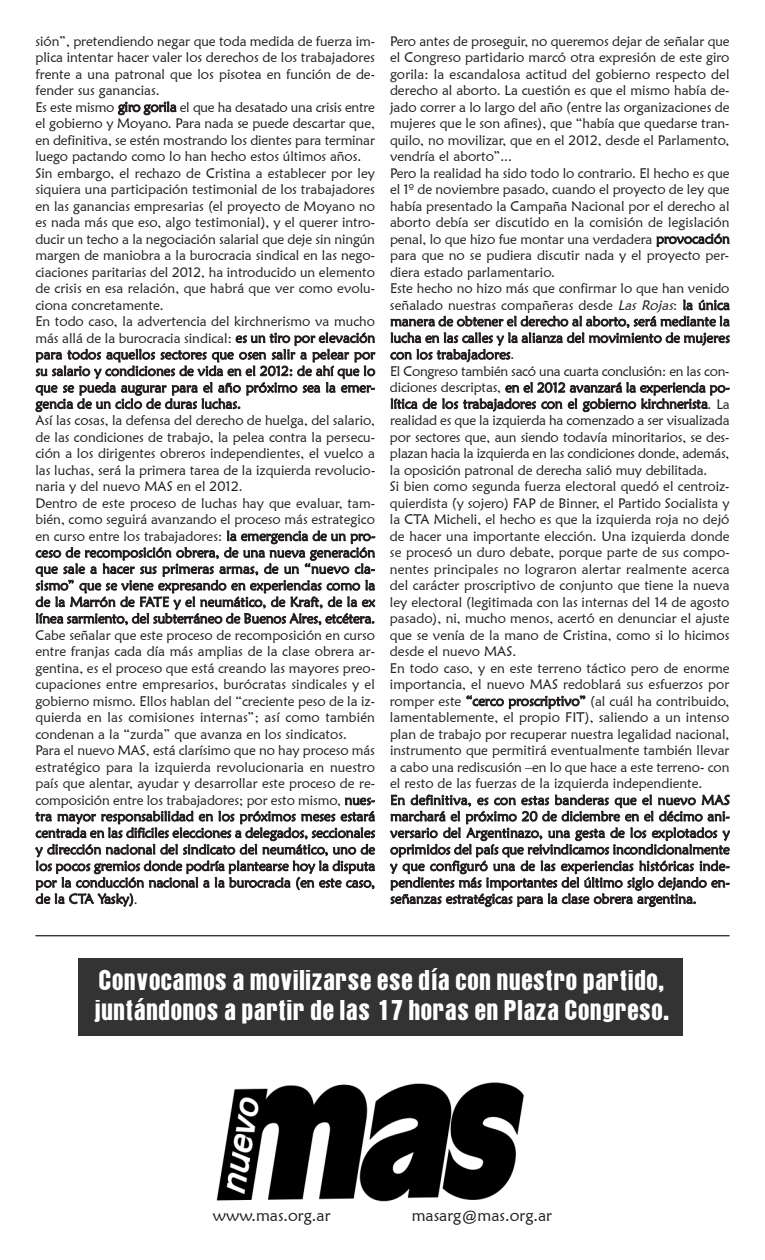
<style>
.page{position:relative;width:765px;height:1260px;background:#fff}
.page>*{position:absolute;margin:0;border:0;box-sizing:border-box;transform-origin:0 0}
.t1{font:25px/30px "Aurora";letter-spacing:.01em;color:#fff}
.t2{font:16.25px "Maiandra GD";color:#231f20}
.t3{font:13.75px/16.5px "Maiandra GD";color:#231f20}
.s1{font-style:italic}
</style>
<div class="page">
<div style="left:78px;top:958px;width:605px;height:78px;background:#333"></div>
<hr style="left:35px;top:935px;width:695px;height:1px;background:#231f20">
<img style="left:216px;top:1082px;width:308px;height:120px">
<p class="t3" style="left:35px;top:33px;width:341px">sión”, pretendiendo negar que toda medida de fuerza im&shy;plica intentar hacer valer los derechos de los trabajadores frente a una patronal que los pisotea en función de de&shy;fender sus ganancias.<br>Es este mismo giro gorila el que ha desatado una crisis entre el gobierno y Moyano. Para nada se puede descartar que, en definitiva, se estén mostrando los dientes para terminar luego pactando como lo han hecho estos últimos años.<br>Sin embargo, el rechazo de Cristina a establecer por ley siquiera una participación testimonial de los trabajadores en las ganancias empresarias (el proyecto de Moyano no es nada más que eso, algo testimonial), y el querer intro&shy;ducir un techo a la negociación salarial que deje sin ningún margen de maniobra a la burocracia sindical en las nego&shy;ciaciones paritarias del 2012, ha introducido un elemento de crisis en esa relación, que habrá que ver como evolu&shy;ciona concretamente.<br>En todo caso, la advertencia del kirchnerismo va mucho más allá de la burocracia sindical: es un tiro por elevación para todos aquellos sectores que osen salir a pelear por su salario y condiciones de vida en el 2012: de ahí que lo que se pueda augurar para el año próximo sea la emer&shy;gencia de un ciclo de duras luchas.<br>Así las cosas, la defensa del derecho de huelga, del salario, de las condiciones de trabajo, la pelea contra la persecu&shy;ción a los dirigentes obreros independientes, el vuelco a las luchas, será la primera tarea de la izquierda revolucio&shy;naria y del nuevo MAS en el 2012.<br>Dentro de este proceso de luchas hay que evaluar, tam&shy;bién, como seguirá avanzando el proceso más estrategico en curso entre los trabajadores: la emergencia de un pro&shy;ceso de recomposición obrera, de una nueva generación que sale a hacer sus primeras armas, de un “nuevo cla&shy;sismo” que se viene expresando en experiencias como la de la Marrón de FATE y el neumático, de Kraft, de la ex línea sarmiento, del subterráneo de Buenos Aires, etcétera.<br>Cabe señalar que este proceso de recomposición en curso entre franjas cada día más amplias de la clase obrera ar&shy;gentina, es el proceso que está creando las mayores preo&shy;cupaciones entre empresarios, burócratas sindicales y el gobierno mismo. Ellos hablan del “creciente peso de la iz&shy;quierda en las comisiones internas”; así como también condenan a la “zurda” que avanza en los sindicatos.<br>Para el nuevo MAS, está clarísimo que no hay proceso más estratégico para la izquierda revolucionaria en nuestro país que alentar, ayudar y desarrollar este proceso de re&shy;composición entre los trabajadores; por esto mismo, nues&shy;tra mayor responsabilidad en los próximos meses estará centrada en las dificiles elecciones a delegados, seccionales y dirección nacional del sindicato del neumático, uno de los pocos gremios donde podría plantearse hoy la disputa por la conducción nacional a la burocracia (en este caso, de la CTA Yasky).</p>
<p class="t3" style="left:390px;top:33px;width:341px">Pero antes de proseguir, no queremos dejar de señalar que el Congreso partidario marcó otra expresión de este giro gorila: la escandalosa actitud del gobierno respecto del derecho al aborto. La cuestión es que el mismo había de&shy;jado correr a lo largo del año (entre las organizaciones de mujeres que le son afines), que “había que quedarse tran&shy;quilo, no movilizar, que en el 2012, desde el Parlamento, vendría el aborto”...<br>Pero la realidad ha sido todo lo contrario. El hecho es que el 1º de noviembre pasado, cuando el proyecto de ley que había presentado la Campaña Nacional por el derecho al aborto debía ser discutido en la comisión de legislación penal, lo que hizo fue montar una verdadera provocación para que no se pudiera discutir nada y el proyecto per&shy;diera estado parlamentario.<br>Este hecho no hizo más que confirmar lo que han venido señalado nuestras compañeras desde <span class="s1">Las Rojas</span>: la única manera de obtener el derecho al aborto, será mediante la lucha en las calles y la alianza del movimiento de mujeres con los trabajadores.<br>El Congreso también sacó una cuarta conclusión: en las con&shy;diciones descriptas, en el 2012 avanzará la experiencia po&shy;lítica de los trabajadores con el gobierno kirchnerista. La realidad es que la izquierda ha comenzado a ser visualizada por sectores que, aun siendo todavía minoritarios, se des&shy;plazan hacia la izquierda en las condiciones donde, además, la oposición patronal de derecha salió muy debilitada.<br>Si bien como segunda fuerza electoral quedó el centroiz&shy;quierdista (y sojero) FAP de Binner, el Partido Socialista y la CTA Micheli, el hecho es que la izquierda roja no dejó de hacer una importante elección. Una izquierda donde se procesó un duro debate, porque parte de sus compo&shy;nentes principales no lograron alertar realmente acerca del carácter proscriptivo de conjunto que tiene la nueva ley electoral (legitimada con las internas del 14 de agosto pasado), ni, mucho menos, acertó en denunciar el ajuste que se venía de la mano de Cristina, como si lo hicimos desde el nuevo MAS.<br>En todo caso, y en este terreno táctico pero de enorme importancia, el nuevo MAS redoblará sus esfuerzos por romper este “cerco proscriptivo” (al cuál ha contribuido, lamentablemente, el propio FIT), saliendo a un intenso plan de trabajo por recuperar nuestra legalidad nacional, instrumento que permitirá eventualmente también llevar a cabo una rediscusión –en lo que hace a este terreno- con el resto de las fuerzas de la izquierda independiente.<br>En definitiva, es con estas banderas que el nuevo MAS marchará el próximo 20 de diciembre en el décimo ani&shy;versario del Argentinazo, una gesta de los explotados y oprimidos del país que reivindicamos incondicionalmente y que configuró una de las experiencias históricas inde&shy;pendientes más importantes del último siglo dejando en&shy;señanzas estratégicas para la clase obrera argentina.</p>
<h1 class="t1" style="left:95px;top:967px;width:577px">Convocamos a movilizarse ese día con nuestro partido, juntándonos a partir de las 17 horas en plaza Congreso.</h1>
<p class="t2" style="left:213px;top:1206px;width:119px">www.mas.org.ar</p>
<p class="t2" style="left:412px;top:1206px;width:142px">masarg@mas.org.ar</p>
</div>
